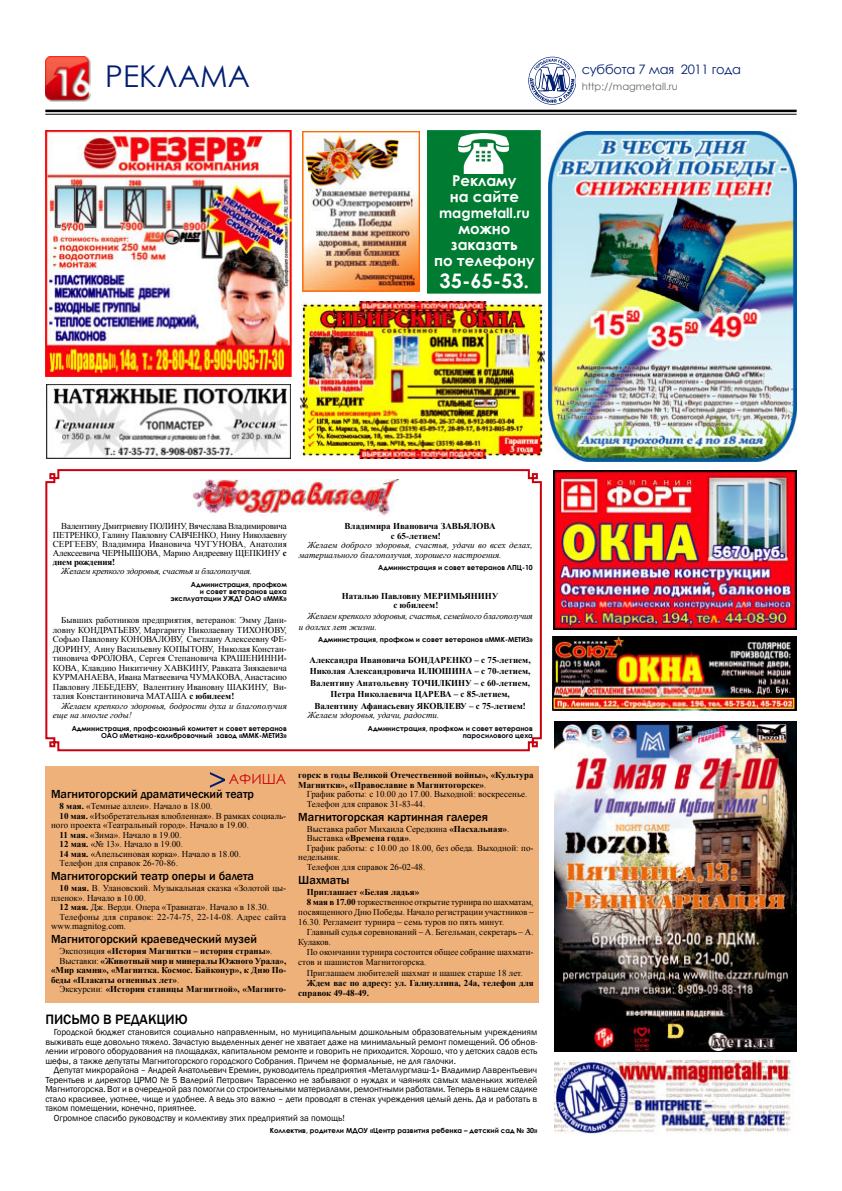
<style>
.page{position:relative;width:842px;height:1191px;background:#fff}
.page>*{position:absolute;margin:0;border:0;box-sizing:border-box;transform-origin:0 0}
.t1{font:30px "Century Gothic";color:#001e71}
.t2{font:700 20px "Century Gothic";color:#fff}
.t3{font:700 15px/16px "Century Gothic";color:#fff}
.t4{font:500 14px "Franklin Gothic";color:#000}
.t5{font:700 14px "Century Gothic";color:#fff}
.t6{font:14px "Century Gothic";color:#c9000d}
.t7{font:13px "Century Gothic";letter-spacing:-.02em;color:#001e71}
.t8{font:500 12px "Franklin Gothic";color:#000}
.t9{font:10px "Century Gothic";color:#666}
.t10{font:9px/9.5px "Times New Roman";color:#000;text-align:justify}
.t11{font:9px/9.5px "Franklin Gothic";color:#000;text-align:justify}
.t12{font:700 9px/11.4px "Times New Roman";color:#000}
.t13{font:italic 9px/9.5px "Times New Roman";color:#000}
.t14{font:italic 9px "Times New Roman";letter-spacing:-.02em;color:#000}
.t15{font:700 7px/7px "Century Gothic";color:#000;text-align:right}
.s1{font-weight:700}
.s2{font-weight:400}
</style>
<div class="page">
<hr style="left:45px;top:110px;width:752px;height:2px;background:#000">
<hr style="left:45px;top:114px;width:752px;height:1px;background:#000">
<svg style="left:528px;top:57px;width:48px;height:48px"></svg>
<img style="left:45px;top:57px;width:45px;height:44px">
<img style="left:554px;top:1060px;width:241px;height:74px">
<div style="left:427px;top:130px;width:114px;height:163px;background:#007b32;border:1px solid #007b32"></div>
<img style="left:458px;top:133px;width:51px;height:41px">
<img style="left:46px;top:384px;width:245px;height:75px">
<img style="left:300px;top:301px;width:245px;height:158px">
<svg style="left:45px;top:469px;width:497px;height:283px"></svg>
<img style="left:554px;top:470px;width:243px;height:159px">
<img style="left:45px;top:130px;width:248px;height:246px">
<img style="left:552px;top:636px;width:245px;height:74px">
<img style="left:555px;top:721px;width:242px;height:330px">
<img style="left:549px;top:131px;width:248px;height:330px">
<img style="left:302px;top:132px;width:118px;height:160px">
<div style="left:45px;top:766px;width:494px;height:236px;background:#efb17a"></div>
<svg style="left:210px;top:772px;width:15px;height:15px"></svg>
<h1 class="t1" style="left:105px;top:55px;width:146px">реклама</h1>
<h3 class="t3" style="left:450px;top:172px;width:71px">Рекламу на сайте</h3>
<h3 class="t5" style="left:439px;top:202px;width:92px">magmetall.ru</h3>
<h3 class="t3" style="left:434px;top:220px;width:102px;text-align:center">можно заказать<br>по телефону</h3>
<h2 class="t2" style="left:440px;top:266px;width:91px">35-65-53.</h2>
<h3 class="t7" style="left:582px;top:60px;width:161px">суббота 7 мая 2011 года</h3>
<p class="t9" style="left:582px;top:79px;width:98px">http://magmetall.ru</p>
<p class="t10" style="left:53px;top:521px;width:236px;line-height:9px;text-indent:9px">Валентину Дмитриевну Полину, Вячеслава Владимировича Петренко, Галину Павловну СаВченко, нину николаевну СерГееВу, Владимира ивановича чуГуноВа, анатолия алексеевича чернышоВа, Марию андреевну ЩеПкину <span class="s1">с днем рождения!</span></p>
<p class="t14" style="left:61px;top:565px;width:192px">Желаем крепкого здоровья, счастья и благополучия.</p>
<p class="t15" style="left:170px;top:580px;width:118px">Администрация, профком<br>и совет ветеранов цеха эксплуатации УЖДТ ОАО «ММК»</p>
<p class="t10" style="left:53px;top:615px;width:236px;text-indent:9px">Бывших работников предприятия, ветеранов: Эмму Дани&shy;ловну конДратьеВу, Маргариту николаевну тихоноВу, Софью Павловну коноВалоВу, Светлану алексеевну Фе-Дорину, анну Васильевну коПытоВу, николая констан&shy;тиновича ФролоВа, Сергея Степановича крашенинни&shy;коВа, клавдию никитичну хаВкину, равката Зиякаевича курМанаеВа, ивана Матвеевича чуМакоВа, анастасию Павловну леБеДеВу, Валентину ивановну шакину, Ви&shy;талия константиновича Маташа <span class="s1">с юбилеем!</span></p>
<p class="t13" style="left:53px;top:700px;width:236px;text-indent:9px">Желаем крепкого здоровья, бодрости духа и благополучия еще на многие годы!</p>
<p class="t15" style="left:72px;top:724px;width:217px">Администрация, профсоюзный комитет и совет ветеранов<br>ОАО «Метизно-калибровочный завод «ММК-МЕТИЗ»</p>
<p class="t12" style="left:391px;top:521px;width:106px;line-height:9.5px;text-indent:-46px">Владимира Ивановича ЗАВЬЯЛОВА с 65-летием!</p>
<p class="t13" style="left:299px;top:540px;width:235px;text-indent:9px">Желаем доброго здоровья, счастья, удачи во всех делах, материального благополучия, хорошего настроения.</p>
<p class="t15" style="left:378px;top:564px;width:156px">Администрация и совет ветеранов ЛПЦ-10</p>
<p class="t12" style="left:393px;top:591px;width:107px;line-height:9.5px;text-indent:-52px">Наталью Павловну МЕРИМЬЯНИНУ с юбилеем!</p>
<p class="t13" style="left:299px;top:610px;width:235px;line-height:10.6px;text-indent:9px">Желаем крепкого здоровья, счастья, семейного благополучия и долгих лет жизни.</p>
<p class="t15" style="left:318px;top:636px;width:216px">Администрация, профком и совет ветеранов «ММК-МЕТИЗ»</p>
<p class="t12" style="left:310px;top:654px;width:222px;text-align:center">Александра Ивановича БОНДАРЕНКО – с 75-летием, Николая Александровича ИЛЮШИНА – с 70-летием, Валентину Анатольевну ТОЧИЛКИНУ – с 60-летием, Петра Николаевича ЦАРЕВА – с 85-летием, Валентину Афанасьевну ЯКОВЛЕВУ – с 75-летием!</p>
<p class="t13" style="left:307px;top:710px;width:133px">Желаем здоровья, удачи, радости.</p>
<p class="t15" style="left:368px;top:724px;width:166px">Администрация, профком и совет ветеранов паросилового цеха</p>
<h3 class="t6" style="left:229px;top:769px;width:59px">афиша</h3>
<h3 class="t8" style="left:51px;top:787px;width:205px">Магнитогорский драматический театр</h3>
<p class="t10" style="left:60px;top:801px;width:154px"><span class="s1">8 мая.</span> «темные аллеи». начало в 18.00.</p>
<p class="t10" style="left:60px;top:811px;width:228px"><span class="s1">10 мая.</span> «изобретательная влюбленная». В рамках социаль-</p>
<p class="t10" style="left:51px;top:820px;width:199px">ного проекта «театральный город». начало в 19.00.</p>
<p class="t10" style="left:60px;top:830px;width:124px"><span class="s1">11 мая.</span> «Зима». начало в 19.00.</p>
<p class="t10" style="left:60px;top:839px;width:125px"><span class="s1">12 мая.</span> «№ 13». начало в 19.00.</p>
<p class="t10" style="left:60px;top:849px;width:183px"><span class="s1">14 мая.</span> «апельсиновая корка». начало в 18.00.</p>
<p class="t10" style="left:60px;top:858px;width:120px">телефон для справок 26-70-86.</p>
<h3 class="t8" style="left:51px;top:869px;width:205px">Магнитогорский театр оперы и балета</h3>
<p class="t10" style="left:60px;top:883px;width:228px"><span class="s1">10 мая.</span> В. улановский. Музыкальная сказка «Золотой цы-</p>
<p class="t10" style="left:51px;top:893px;width:96px">пленок». начало в 10.00.</p>
<p class="t10" style="left:60px;top:902px;width:211px"><span class="s1">12 мая.</span> Дж. Верди. опера «травиата». начало в 18.30.</p>
<p class="t10" style="left:60px;top:912px;width:228px">телефоны для справок: 22-74-75, 22-14-08. адрес сайта</p>
<p class="t10" style="left:51px;top:921px;width:77px">www.magnitog.com.</p>
<h3 class="t8" style="left:51px;top:932px;width:207px">Магнитогорский краеведческий музей</h3>
<p class="t12" style="left:60px;top:945px;width:214px"><span class="s2">Экспозиция</span> «История Магнитки – история страны»<span class="s2">.</span></p>
<p class="t12" style="left:60px;top:954px;width:228px"><span class="s2">Выставки:</span> «Животный мир и минералы Южного Урала»,</p>
<p class="t12" style="left:51px;top:964px;width:237px">«Мир камня», «Магнитка. Космос. Байконур», к Дню По-</p>
<p class="t12" style="left:51px;top:973px;width:130px">беды «Плакаты огненных лет»<span class="s2">.</span></p>
<p class="t12" style="left:60px;top:983px;width:228px"><span class="s2">Экскурсии:</span> «История станицы Магнитной», «Магнито-</p>
<p class="t12" style="left:298px;top:770px;width:237px;line-height:9.5px">горск в годы Великой Отечественной войны», «Культура<br>Магнитки», «Православие в Магнитогорске»<span class="s2">.</span></p>
<p class="t10" style="left:307px;top:789px;width:222px">График работы: с 10.00 до 17.00. Выходной: воскресенье. телефон для справок 31-83-44.</p>
<h3 class="t8" style="left:298px;top:809px;width:191px">Магнитогорская картинная галерея</h3>
<p class="t10" style="left:307px;top:824px;width:204px">Выставка работ Михаила Середкина <span class="s1">«Пасхальная»</span>.</p>
<p class="t12" style="left:307px;top:832px;width:106px"><span class="s2">Выставка</span> «Времена года»<span class="s2">.</span></p>
<p class="t10" style="left:307px;top:843px;width:228px">График работы: с 10.00 до 18.00, без обеда. Выходной: по-</p>
<p class="t10" style="left:298px;top:852px;width:44px">недельник.</p>
<p class="t10" style="left:307px;top:862px;width:120px">телефон для справок 26-02-48.</p>
<h3 class="t8" style="left:298px;top:872px;width:53px">Шахматы</h3>
<p class="t12" style="left:307px;top:885px;width:114px">Приглашает «Белая ладья»</p>
<p class="t10" style="left:307px;top:897px;width:228px"><span class="s1">8 мая в 17.00</span> торжественное открытие турнира по шахматам,</p>
<p class="t10" style="left:298px;top:907px;width:237px">посвященного Дню Победы. начало регистрации участников –</p>
<p class="t10" style="left:298px;top:917px;width:208px">16.30. регламент турнира – семь туров по пять минут.</p>
<p class="t10" style="left:307px;top:927px;width:228px">Главный судья соревнований – а. Бегельман, секретарь – а.</p>
<p class="t10" style="left:298px;top:937px;width:34px">кулаков.</p>
<p class="t10" style="left:307px;top:947px;width:228px">По окончании турнира состоится общее собрание шахмати-</p>
<p class="t10" style="left:298px;top:957px;width:129px">стов и шашистов Магнитогорска.</p>
<p class="t10" style="left:307px;top:967px;width:217px">Приглашаем любителей шахмат и шашек старше 18 лет.</p>
<p class="t12" style="left:298px;top:977px;width:237px;line-height:10.1px;text-indent:9px">Ждем вас по адресу: ул. Галиуллина, 24а, телефон для справок 49-48-49.</p>
<h3 class="t4" style="left:45px;top:1010px;width:144px">ПИСЬМО В РЕДАКЦИЮ</h3>
<p class="t11" style="left:45px;top:1027px;width:493px;text-indent:9px">Городской бюджет становится социально направленным, но муниципальным дошкольным образовательным учреждениям выживать еще довольно тяжело. Зачастую выделенных денег не хватает даже на минимальный ремонт помещений. Об обнов&shy;лении игрового оборудования на площадках, капитальном ремонте и говорить не приходится. Хорошо, что у детских садов есть шефы, а также депутаты магнитогорского городского Собрания. Причем не формальные, не для галочки.</p>
<p class="t11" style="left:54px;top:1065px;width:485px">Депутат микрорайона – Андрей Анатольевич Еремин, руководитель предприятия «металлургмаш-1» Владимир Лаврентьевич</p>
<p class="t11" style="left:45px;top:1075px;width:493px">Терентьев и директор ЦРмО № 5 Валерий Петрович Тарасенко не забывают о нуждах и чаяниях самых маленьких жителей</p>
<p class="t11" style="left:45px;top:1084px;width:493px">магнитогорска. Вот и в очередной раз помогли со строительными материалами, ремонтными работами. Теперь в нашем садике</p>
<p class="t11" style="left:45px;top:1094px;width:493px">стало красивее, уютнее, чище и удобнее. А ведь это важно – дети проводят в стенах учреждения целый день. Да и работать в</p>
<p class="t11" style="left:45px;top:1103px;width:153px">таком помещении, конечно, приятнее.</p>
<p class="t11" style="left:54px;top:1113px;width:292px">Огромное спасибо руководству и коллективу этих предприятий за помощь!</p>
<p class="t15" style="left:270px;top:1126px;width:269px">Коллектив, родители МДОУ «Центр развития ребенка – детский сад № 30»</p>
</div>
